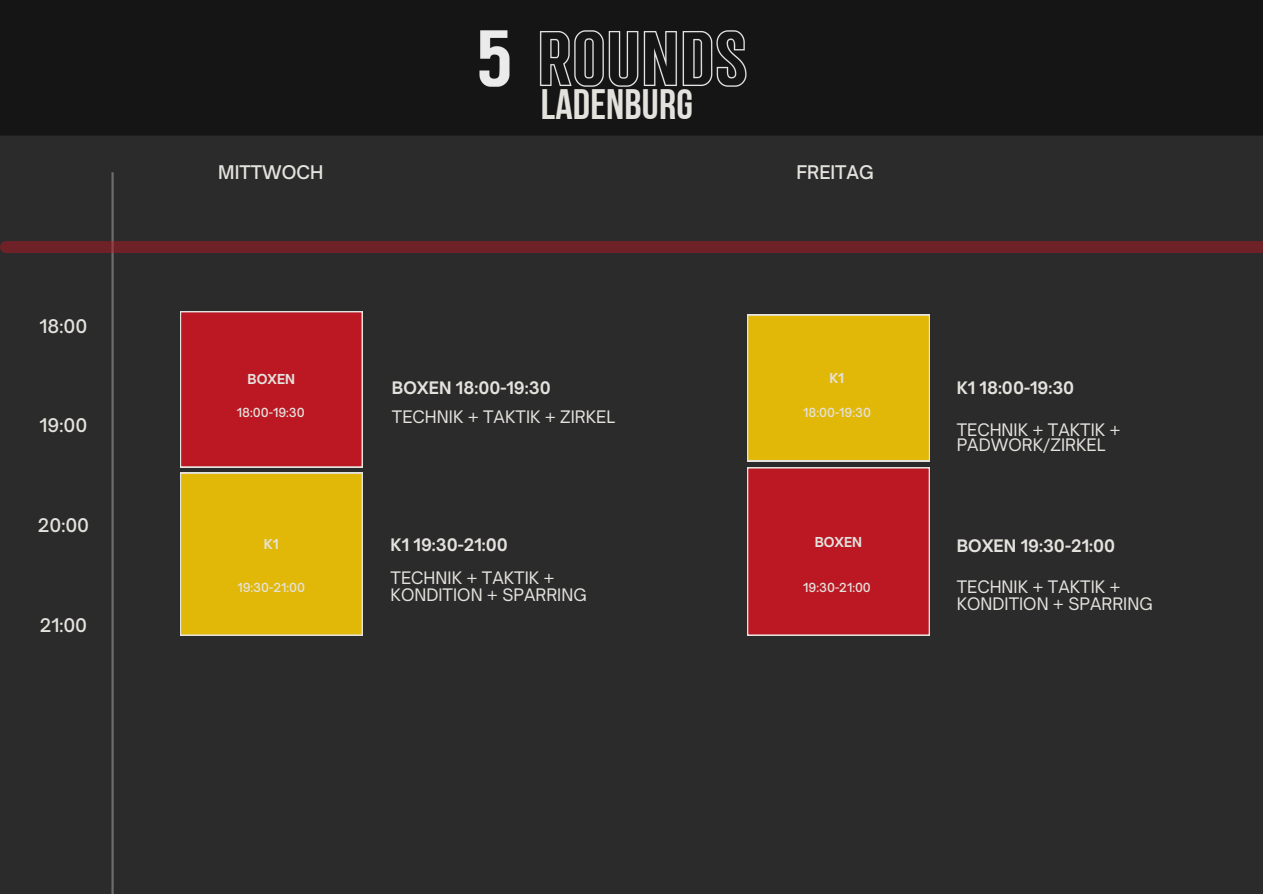
<style>
.page{position:relative;width:1263px;height:894px;background:#fff}
.page>*{position:absolute;margin:0;border:0;box-sizing:border-box;transform-origin:0 0}
.t1{font:42.45px "Bebas Neue Cyrillic";letter-spacing:.005em;color:#e4e2dd}
.t2{font:500 18px "Open Sauce One";color:#e4e2dd}
.t3{font:16.5px/16.8px "Open Sauce One";color:#e4e2dd}
.t4{font:700 16.5px "Open Sauce One";color:#e4e2dd}
.t5{font:700 13.2px "Open Sauce One";color:#e4e2dd}
.t6{font:500 12px "Open Sauce One";color:#e4e2dd}
</style>
<div class="page">
<div style="left:0;top:0;width:1263px;height:893px;background:#2b2b2b"></div>
<div style="left:0;top:0;width:1263px;height:135px;background:#151515"></div>
<img style="left:471px;top:30px;width:276px;height:67px">
<div style="left:747px;top:314px;width:182px;height:147px;background:#e2b808"></div>
<hr style="left:111px;top:172px;width:3px;height:721px;background:#fff">
<svg style="left:180px;top:311px;width:182px;height:324px;background:#cf7327"></svg>
<div style="left:747px;top:467px;width:182px;height:168px;background:#bc1823"></div>
<div style="left:0;top:241px;width:1263px;height:12px;background:#6e2227"></div>
<p class="t2" style="left:40px;top:314px;width:49px">18:00</p>
<p class="t2" style="left:40px;top:414px;width:49px">19:00</p>
<h2 class="t2" style="left:38px;top:514px;width:53px">20:00</h2>
<h3 class="t2" style="left:40px;top:613px;width:49px">21:00</h3>
<h2 class="t1" style="left:541px;top:87px;width:154px">LADENBURG</h2>
<h2 class="t2" style="left:218px;top:161px;width:107px">MITTWOCH</h2>
<h3 class="t2" style="left:796px;top:161px;width:79px">FREITAG</h3>
<h2 class="t5" style="left:248px;top:371px;width:49px">BOXEN</h2>
<h1 class="t5" style="left:829px;top:370px;width:16px">K1</h1>
<h2 class="t6" style="left:237px;top:405px;width:69px">18:00-19:30</h2>
<p class="t4" style="left:392px;top:377px;width:160px">BOXEN 18:00-19:30</p>
<h2 class="t3" style="left:392px;top:408px;width:225px">TECHNIK + TAKTIK + ZIRKEL</h2>
<h2 class="t6" style="left:803px;top:405px;width:69px">18:00-19:30</h2>
<p class="t5" style="left:264px;top:536px;width:16px">K1</p>
<p class="t6" style="left:237px;top:580px;width:69px">19:30-21:00</p>
<h2 class="t4" style="left:391px;top:534px;width:119px">K1 19:30-21:00</h2>
<h3 class="t3" style="left:391px;top:569px;width:198px">TECHNIK + TAKTIK +<br>KONDITION + SPARRING</h3>
<p class="t5" style="left:815px;top:534px;width:49px">BOXEN</p>
<p class="t6" style="left:803px;top:580px;width:69px">19:30-21:00</p>
<p class="t4" style="left:957px;top:377px;width:119px">K1 18:00-19:30</p>
<h2 class="t3" style="left:957px;top:421px;width:165px;line-height:15.8px">TECHNIK + TAKTIK +<br>PADWORK/ZIRKEL</h2>
<h2 class="t4" style="left:957px;top:535px;width:160px">BOXEN 19:30-21:00</h2>
<h3 class="t3" style="left:957px;top:578px;width:198px">TECHNIK + TAKTIK +<br>KONDITION + SPARRING</h3>
</div>
